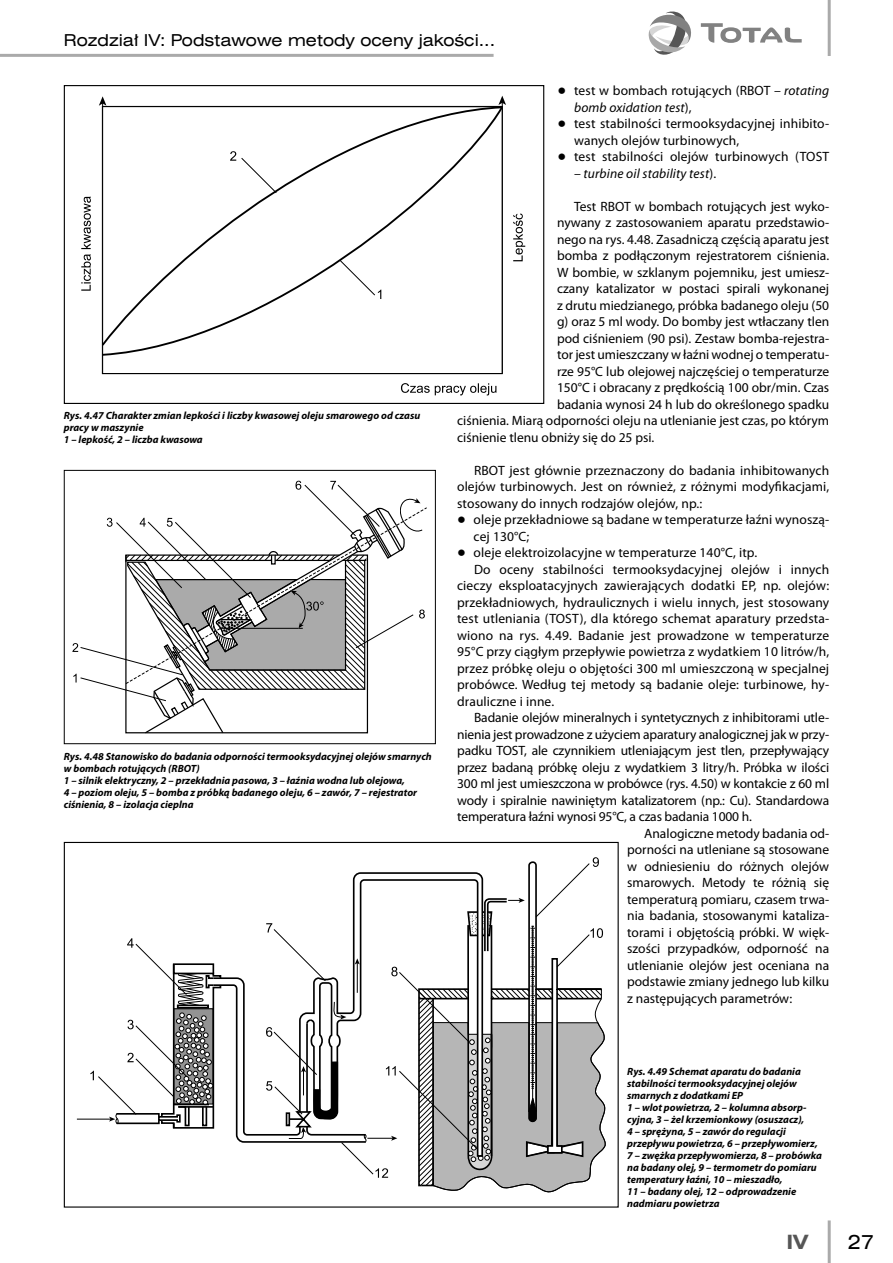
<style>
.page{position:relative;width:893px;height:1263px;background:#fff}
.page>*{position:absolute;margin:0;border:0;box-sizing:border-box;transform-origin:0 0}
.t1{font:700 18px "Swis 721 Ex PL";color:#565656}
.t2{font:18px "Swis 721 Ex PL";color:#000}
.t3{font:15px "Swis 721 Ex PL";color:#000}
.podstawa{font:13.5px/16.5px "Myriad Pro";color:#000;text-align:justify}
.kropki{font:13.5px/16.5px "Myriad Pro";letter-spacing:.01em;color:#000}
.kropki-2{font:italic 13.5px "Myriad Pro";letter-spacing:.01em;color:#000}
.podpisy{font:italic 700 10.5px/12px "Myriad Pro";color:#000}
.s1{font-family:"Newspaper Pi PL"}
.s2{font-style:italic}
.s3{font-style:normal}
</style>
<div class="page">
<hr style="left:0;top:54px;width:494px;height:3px;background:#aaa">
<svg style="left:648px;top:11px;width:43px;height:44px"></svg>
<svg style="left:701px;top:23px;width:101px;height:20px"></svg>
<hr style="left:828px;top:1220px;width:3px;height:43px;background:#aaa">
<hr style="left:828px;top:0;width:3px;height:56px;background:#aaa">
<hr style="left:502px;top:102px;width:1px;height:271px;background:#000">
<svg style="left:498px;top:96px;width:8px;height:9px"></svg>
<hr style="left:103px;top:373px;width:399px;height:1px;background:#000">
<hr style="left:102px;top:103px;width:1px;height:270px;background:#000">
<svg style="left:99px;top:96px;width:7px;height:10px"></svg>
<svg style="left:101px;top:105px;width:402px;height:252px"></svg>
<svg style="left:339px;top:260px;width:42px;height:39px"></svg>
<svg style="left:230px;top:151px;width:47px;height:42px"></svg>
<svg style="left:401px;top:383px;width:95px;height:12px"></svg>
<svg style="left:513px;top:213px;width:12px;height:48px"></svg>
<svg style="left:81px;top:197px;width:10px;height:94px"></svg>
<div style="left:64px;top:85px;width:480px;height:319px;border:1px solid #000"></div>
<svg style="left:72px;top:481px;width:353px;height:252px"></svg>
<div style="left:64px;top:470px;width:372px;height:274px;border:1px solid #000"></div>
<hr style="left:77px;top:1119px;width:34px;height:1px;background:#000">
<svg style="left:90px;top:857px;width:516px;height:335px"></svg>
<p class="t3" style="left:64px;top:31px;width:433px">Rozdział IV: Podstawowe metody oceny jakości...</p>
<p class="podpisy" style="left:64px;top:409px;width:358px">Rys. 4.47 Charakter zmian lepkości i liczby kwasowej oleju smarowego od czasu pracy w maszynie</p>
<p class="podpisy" style="left:64px;top:433px;width:141px">1 – lepkość, 2 – liczba kwasowa</p>
<p class="podpisy" style="left:64px;top:750px;width:370px">Rys. 4.48 Stanowisko do badania odporności termooksydacyjnej olejów smarnych w bombach rotujących (RBOT)</p>
<p class="podpisy" style="left:64px;top:774px;width:355px">1 – silnik elektryczny, 2 – przekładnia pasowa, 3 – łaźnia wodna lub olejowa,<br>4 – poziom oleju, 5 – bomba z próbką badanego oleju, 6 – zawór, 7 – rejestrator ciśnienia, 8 – izolacja cieplna</p>
<p class="kropki" style="left:574px;top:83px;width:257px;text-indent:-16px"><span class="s1">q</span> test w bombach rotujących (RBOT <span class="s2">– rotating bomb oxidation test</span>),</p>
<p class="kropki" style="left:574px;top:116px;width:257px;text-indent:-16px"><span class="s1">q</span> test stabilności termooksydacyjnej inhibito&shy;wanych olejów turbinowych,</p>
<p class="kropki" style="left:558px;top:149px;width:273px"><span class="s1">q</span> test stabilności olejów turbinowych (TOST</p>
<p class="kropki-2" style="left:574px;top:166px;width:144px">– turbine oil stability test<span class="s3">).</span></p>
<p class="podstawa" style="left:574px;top:198px;width:257px">Test RBOT w bombach rotujących jest wyko-</p>
<p class="podstawa" style="left:557px;top:215px;width:274px">nywany z zastosowaniem aparatu przedstawio-</p>
<p class="podstawa" style="left:557px;top:231px;width:274px">nego na rys. 4.48. Zasadniczą częścią aparatu jest</p>
<p class="podstawa" style="left:557px;top:248px;width:274px">bomba z podłączonym rejestratorem ciśnienia.</p>
<p class="podstawa" style="left:557px;top:264px;width:274px">W bombie, w szklanym pojemniku, jest umiesz-</p>
<p class="podstawa" style="left:557px;top:281px;width:274px">czany katalizator w postaci spirali wykonanej</p>
<p class="podstawa" style="left:557px;top:297px;width:274px">z drutu miedzianego, próbka badanego oleju (50</p>
<p class="podstawa" style="left:557px;top:314px;width:274px">g) oraz 5 ml wody. Do bomby jest wtłaczany tlen</p>
<p class="podstawa" style="left:557px;top:330px;width:274px">pod ciśnieniem (90 psi). Zestaw bomba-rejestra-</p>
<p class="podstawa" style="left:557px;top:347px;width:274px">tor jest umieszczany w łaźni wodnej o temperatu-</p>
<p class="podstawa" style="left:557px;top:363px;width:274px">rze 95°C lub olejowej najczęściej o temperaturze</p>
<p class="podstawa" style="left:557px;top:380px;width:274px">150°C i obracany z prędkością 100 obr/min. Czas</p>
<p class="podstawa" style="left:557px;top:396px;width:274px">badania wynosi 24 h lub do określonego spadku</p>
<p class="podstawa" style="left:457px;top:413px;width:374px">ciśnienia. Miarą odporności oleju na utlenianie jest czas, po którym</p>
<p class="podstawa" style="left:457px;top:429px;width:199px">ciśnienie tlenu obniży się do 25 psi.</p>
<p class="podstawa" style="left:457px;top:462px;width:374px;text-indent:17px">RBOT jest głównie przeznaczony do badania inhibitowanych olejów turbinowych. Jest on również, z różnymi modyfikacjami, stosowany do innych rodzajów olejów, np.:</p>
<p class="kropki" style="left:474px;top:512px;width:357px;text-indent:-16px"><span class="s1">q</span> oleje przekładniowe są badane w temperaturze łaźni wynoszą&shy;cej 130°C;</p>
<p class="kropki" style="left:457px;top:545px;width:302px"><span class="s1">q</span> oleje elektroizolacyjne w temperaturze 140°C, itp.</p>
<p class="podstawa" style="left:457px;top:561px;width:374px;text-indent:17px">Do oceny stabilności termooksydacyjnej olejów i innych cieczy eksploatacyjnych zawierających dodatki EP, np. olejów: przekładniowych, hydraulicznych i wielu innych, jest stosowany test utleniania (TOST), dla którego schemat aparatury przedsta&shy;wiono na rys. 4.49. Badanie jest prowadzone w temperaturze 95°C przy ciągłym przepływie powietrza z wydatkiem 10 litrów/h, przez próbkę oleju o objętości 300 ml umieszczoną w specjalnej probówce. Według tej metody są badanie oleje: turbinowe, hy&shy;drauliczne i inne.</p>
<p class="podstawa" style="left:457px;top:710px;width:374px;text-indent:17px">Badanie olejów mineralnych i syntetycznych z inhibitorami utle&shy;nienia jest prowadzone z użyciem aparatury analogicznej jak w przy&shy;padku TOST, ale czynnikiem utleniającym jest tlen, przepływający przez badaną próbkę oleju z wydatkiem 3 litry/h. Próbka w ilości 300 ml jest umieszczona w probówce (rys. 4.50) w kontakcie z 60 ml wody i spiralnie nawiniętym katalizatorem (np.: Cu). Standardowa temperatura łaźni wynosi 95°C, a czas badania 1000 h.</p>
<p class="podstawa" style="left:627px;top:825px;width:203px;text-indent:17px">Analogiczne metody badania od&shy;porności na utleniane są stosowane w odniesieniu do różnych olejów smarowych. Metody te różnią się temperaturą pomiaru, czasem trwa&shy;nia badania, stosowanymi kataliza&shy;torami i objętością próbki. W więk&shy;szości przypadków, odporność na utlenianie olejów jest oceniana na podstawie zmiany jednego lub kilku z następujących parametrów:</p>
<p class="podpisy" style="left:627px;top:1066px;width:175px">Rys. 4.49 Schemat aparatu do badania stabilności termooksydacyjnej olejów smarnych z dodatkami EP</p>
<p class="podpisy" style="left:627px;top:1102px;width:196px">1 – wlot powietrza, 2 – kolumna absorp&shy;cyjna, 3 – żel krzemionkowy (osuszacz),<br>4 – sprężyna, 5 – zawór do regulacji przepływu powietrza, 6 – przepływomierz, 7 – zwężka przepływomierza, 8 – probówka na badany olej, 9 – termometr do pomiaru temperatury łaźni, 10 – mieszadło,</p>
<p class="podpisy" style="left:627px;top:1186px;width:171px">11 – badany olej, 12 – odprowadzenie nadmiaru powietrza</p>
<h1 class="t1" style="left:787px;top:1230px;width:23px">IV</h1>
<h1 class="t2" style="left:848px;top:1230px;width:28px">27</h1>
</div>
